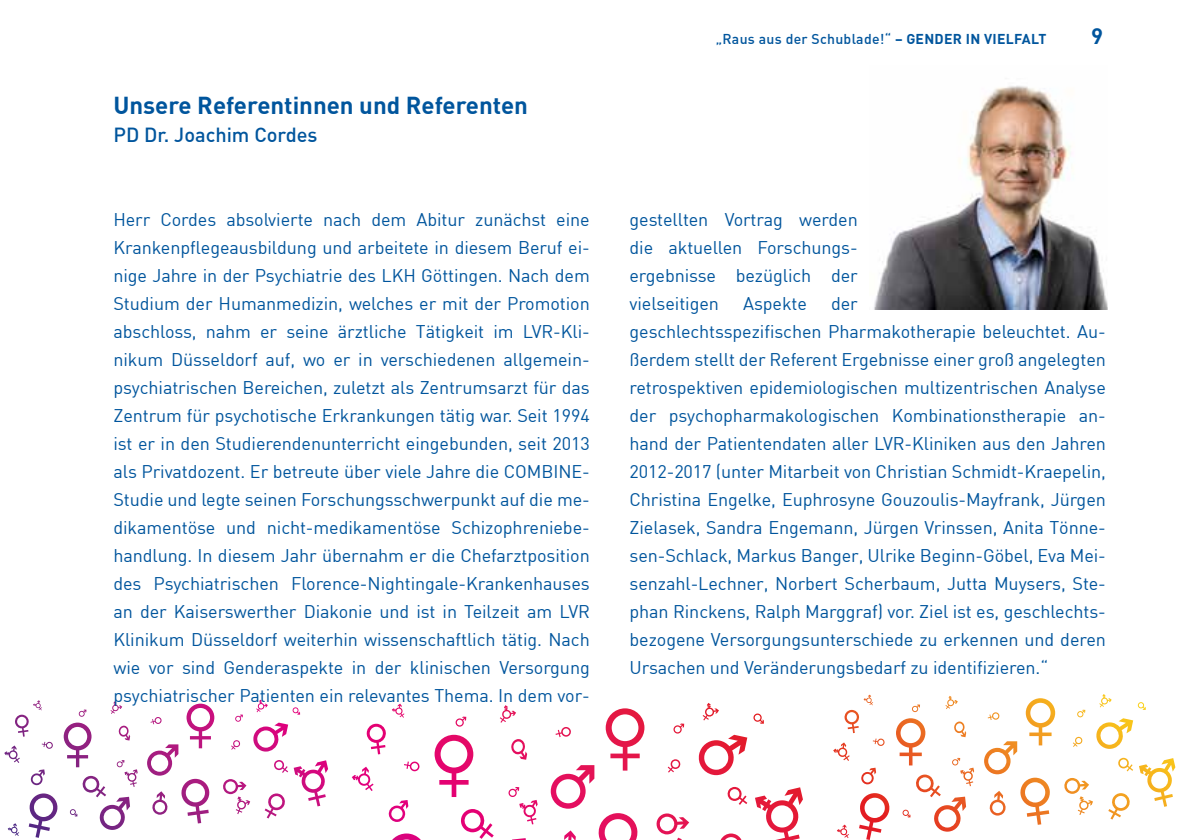
<style>
.page{position:relative;width:1191px;height:840px;background:#fff}
.page>*{position:absolute;margin:0;border:0;box-sizing:border-box;transform-origin:0 0}
.mm_überschrift{font:700 24px "DIN";color:#00559d}
.t1{font:700 22px "DIN";color:#00559d}
.mm_Absatzü{font:500 20px "DIN";color:#00559d}
.mm_Grundtext{font:18px/28px "DIN";letter-spacing:-.005em;color:#00559d;text-align:justify}
.t2{font:500 14px "DIN";letter-spacing:.02em;color:#00559d}
.s1{font-weight:700}
</style>
<div class="page">
<svg style="left:4px;top:699px;width:324px;height:139px"></svg>
<svg style="left:833px;top:694px;width:343px;height:145px"></svg>
<svg style="left:392px;top:839px;width:29px;height:1px"></svg>
<svg style="left:351px;top:703px;width:452px;height:136px"></svg>
<img style="left:874px;top:85px;width:233px;height:224px">
<p class="mm_überschrift" style="left:113px;top:89px;width:416px">Unsere Referentinnen und Referenten</p>
<p class="mm_Absatzü" style="left:113px;top:121px;width:206px">PD Dr. Joachim Cordes</p>
<p class="t2" style="left:716px;top:30px;width:332px">„Raus aus der Schublade!“ <span class="s1">– GENDER IN VIELFALT</span></p>
<p class="t1" style="left:1091px;top:22px;width:13px">9</p>
<p class="mm_Grundtext" style="left:113px;top:205px;width:478px">Herr Cordes absolvierte nach dem Abitur zunächst eine Krankenpflegeausbildung und arbeitete in diesem Beruf ei&shy;nige Jahre in der Psychiatrie des LKH Göttingen. Nach dem Studium der Humanmedizin, welches er mit der Promotion abschloss, nahm er seine ärztliche Tätigkeit im LVR-Kli&shy;nikum Düsseldorf auf, wo er in verschiedenen allgemein&shy;psychiatrischen Bereichen, zuletzt als Zentrumsarzt für das Zentrum für psychotische Erkrankungen tätig war. Seit 1994 ist er in den Studierendenunterricht eingebunden, seit 2013 als Privatdozent. Er betreute über viele Jahre die COMBINE-Studie und legte seinen Forschungsschwerpunkt auf die me&shy;dikamentöse und nicht-medikamentöse Schizophreniebe&shy;handlung. In diesem Jahr übernahm er die Chefarztposition des Psychiatrischen Florence-Nightingale-Krankenhauses an der Kaiserswerther Diakonie und ist in Teilzeit am LVR Klinikum Düsseldorf weiterhin wissenschaftlich tätig. Nach wie vor sind Genderaspekte in der klinischen Versorgung psychiatrischer Patienten ein relevantes Thema. In dem vor-</p>
<p class="mm_Grundtext" style="left:629px;top:205px;width:230px">gestellten Vortrag werden die aktuellen Forschungs&shy;ergebnisse bezüglich der vielseitigen</p>
<p class="mm_Grundtext" style="left:629px;top:289px;width:478px;text-align:left;text-indent:201px">der<br>geschlechtsspezifischen Pharmakotherapie beleuchtet. Au&shy;ßerdem stellt der Referent Ergebnisse einer groß angelegten retrospektiven epidemiologischen multizentrischen Analyse der psychopharmakologischen Kombinationstherapie an&shy;hand der Patientendaten aller LVR-Kliniken aus den Jahren 2012-2017 (unter Mitarbeit von Christian Schmidt-Kraepelin, Christina Engelke, Euphrosyne Gouzoulis-Mayfrank, Jürgen Zielasek, Sandra Engemann, Jürgen Vrinssen, Anita Tönne&shy;sen-Schlack, Markus Banger, Ulrike Beginn-Göbel, Eva Mei&shy;senzahl-Lechner, Norbert Scherbaum, Jutta Muysers, Ste&shy;phan Rinckens, Ralph Marggraf) vor. Ziel ist es, geschlechts&shy;bezogene Versorgungsunterschiede zu erkennen und deren Ursachen und Veränderungsbedarf zu identifizieren.“</p>
<p class="mm_Grundtext" style="left:743px;top:289px;width:65px">Aspekte</p>
</div>
